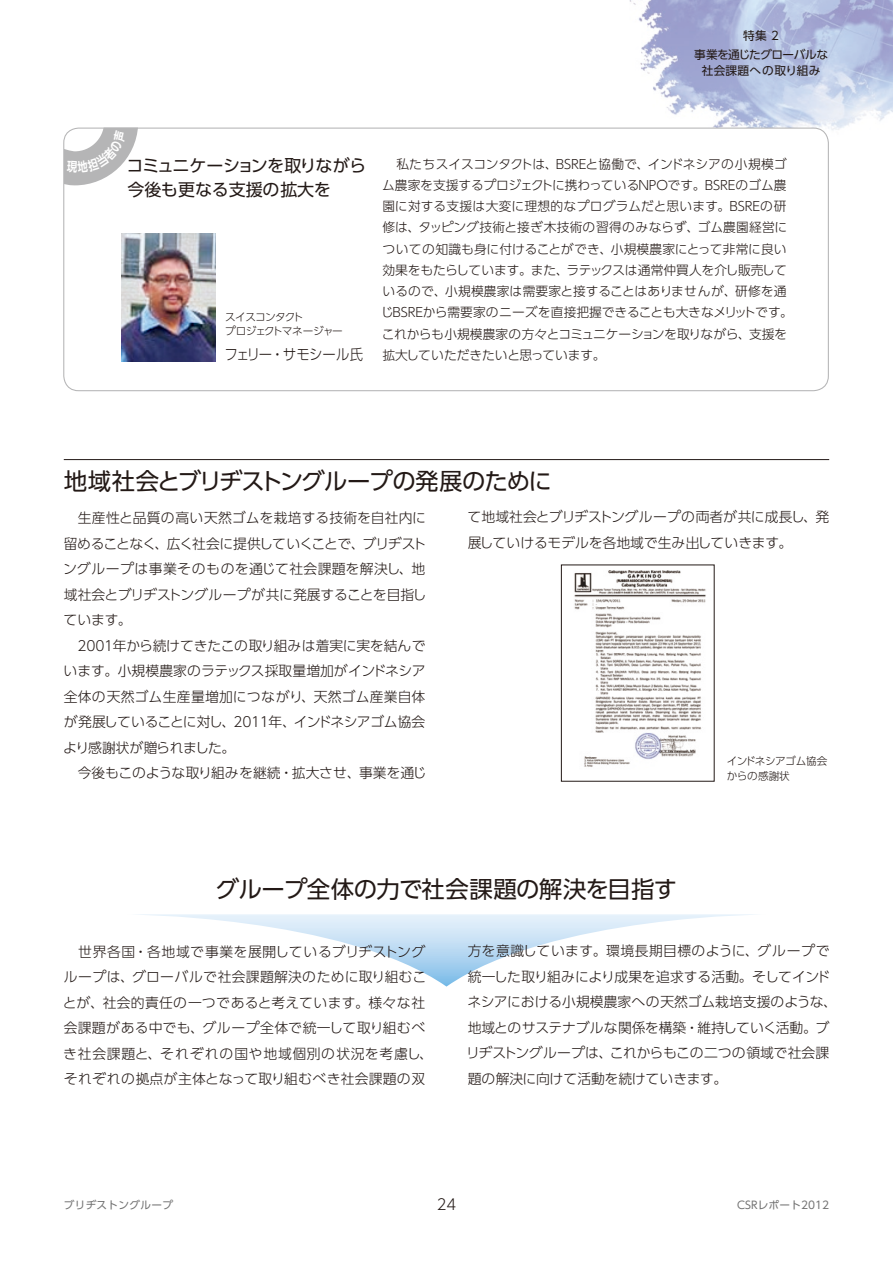
<style>
.page{position:relative;width:893px;height:1263px;background:#fff}
.page>*{position:absolute;margin:0;border:0;box-sizing:border-box;transform-origin:0 0}
.t1{font:23.4px "UD Shin Go Pro";letter-spacing:-.025em;color:#231916}
.t2{font:16.95px/23.4px "UD Shin Go Pro";letter-spacing:-.015em;color:#231916}
.t3{font:300 14.85px "UD Shin Go Pro";letter-spacing:-.025em;color:#231916;scale:.9 1}
.t4{font:300 14.85px "UD Shin Go Pro";letter-spacing:-.025em;color:#231916}
.t5{font:300 13.8px/25.5px "UD Shin Go Pro";letter-spacing:.005em;color:#231916}
.t6{font:300 13.8px/25.5px "UD Shin Go Pro";letter-spacing:.025em;color:#231916}
.t7{font:300 12.75px/21.3px "UD Shin Go Pro";letter-spacing:-.005em;color:#231916}
.t8{font:11.7px/19.2px "UD Shin Go Pro";letter-spacing:-.05em;color:#231916;text-align:center}
.t9{font:11.7px "UD Shin Go Pro";letter-spacing:.02em;color:#231916}
.t10{font:300 10.65px/13.8px "UD Shin Go Pro";letter-spacing:-.055em;color:#231916}
.t11{font:300 10.65px/14.9px "UD Shin Go Pro";letter-spacing:-.03em;color:#231916}
.t12{font:10.65px "UD Shin Go Pro";color:#727272}
.t13{font:10.65px "UD Shin Go Pro";letter-spacing:.03em;color:#727272}
</style>
<div class="page">
<img style="left:604px;top:0;width:289px;height:139px">
<svg style="left:139px;top:914px;width:615px;height:72px"></svg>
<div style="left:64px;top:128px;width:765px;height:263px;background:#fff;border-radius:15px"></div>
<hr style="left:64px;top:459px;width:765px;height:1px;background:#231916">
<img style="left:574px;top:570px;width:132px;height:197px">
<img style="left:122px;top:234px;width:93px;height:127px">
<svg style="left:63px;top:127px;width:94px;height:75px"></svg>
<p class="t8" style="left:694px;top:26px;width:136px">特集 2<br>事業を通じたグローバルな</p>
<p class="t9" style="left:702px;top:61px;width:120px">社会課題への取り組み</p>
<p class="t2" style="left:127px;top:154px;width:241px">コミュニケーションを取りながら今後も更なる支援の拡大を</p>
<p class="t7" style="left:381px;top:153px;width:414px;text-indent:15px">私たちスイスコンタクトは、BSREと協働で、インドネシアの小規模ゴム農家を支援するプロジェクトに携わっているNPOです。BSREのゴム農園に対する支援は大変に理想的なプログラムだと思います。BSREの研修は、タッピング技術と接ぎ木技術の習得のみならず、ゴム農園経営についての知識も身に付けることができ、小規模農家にとって非常に良い効果をもたらしています。また、ラテックスは通常仲買人を介し販売しているので、小規模農家は需要家と接することはありませんが、研修を通じBSREから需要家のニーズを直接把握できることも大きなメリットです。これからも小規模農家の方々とコミュニケーションを取りながら、支援を拡大していただきたいと思っています。</p>
<p class="t10" style="left:225px;top:309px;width:119px">スイスコンタクト<br>プロジェクトマネージャー</p>
<p class="t3" style="left:225px;top:342px;width:155px">フェリー・サモシール氏</p>
<h1 class="t1" style="left:64px;top:462px;width:490px">地域社会とブリヂストングループの発展のために</h1>
<p class="t5" style="left:63px;top:505px;width:365px">　生産性と品質の高い天然ゴムを栽培する技術を自社内に留めることなく、広く社会に提供していくことで、ブリヂストングループは事業そのものを通じて社会課題を解決し、地域社会とブリヂストングループが共に発展することを目指しています。<br>　2001年から続けてきたこの取り組みは着実に実を結んでいます。小規模農家のラテックス採取量増加がインドネシア全体の天然ゴム生産量増加につながり、天然ゴム産業自体が発展していることに対し、2011年、インドネシアゴム協会より感謝状が贈られました。<br>　今後もこのような取り組みを継続・拡大させ、事業を通じ</p>
<p class="t5" style="left:467px;top:504px;width:363px">て地域社会とブリヂストングループの両者が共に成長し、発展していけるモデルを各地域で生み出していきます。</p>
<p class="t11" style="left:727px;top:753px;width:102px">インドネシアゴム協会からの感謝状</p>
<h1 class="t1" style="left:216px;top:870px;width:463px">グループ全体の力で社会課題の解決を目指す</h1>
<p class="t6" style="left:63px;top:938px;width:372px">　世界各国・各地域で事業を展開しているブリヂストングループは、グローバルで社会課題解決のために取り組むことが、社会的責任の一つであると考えています。様々な社会課題がある中でも、グループ全体で統一して取り組むべき社会課題と、それぞれの国や地域個別の状況を考慮し、それぞれの拠点が主体となって取り組むべき社会課題の双</p>
<p class="t5" style="left:466px;top:938px;width:372px">方を意識しています。環境長期目標のように、グループで統一した取り組みにより成果を追求する活動。そしてインドネシアにおける小規模農家への天然ゴム栽培支援のような、地域とのサステナブルな関係を構築・維持していく活動。ブリヂストングループは、これからもこの二つの領域で社会課題の解決に向けて活動を続けていきます。</p>
<p class="t13" style="left:64px;top:1196px;width:111px">ブリヂストングループ</p>
<p class="t4" style="left:437px;top:1192px;width:21px">24</p>
<p class="t12" style="left:737px;top:1196px;width:94px">CSRレポート2012</p>
</div>
